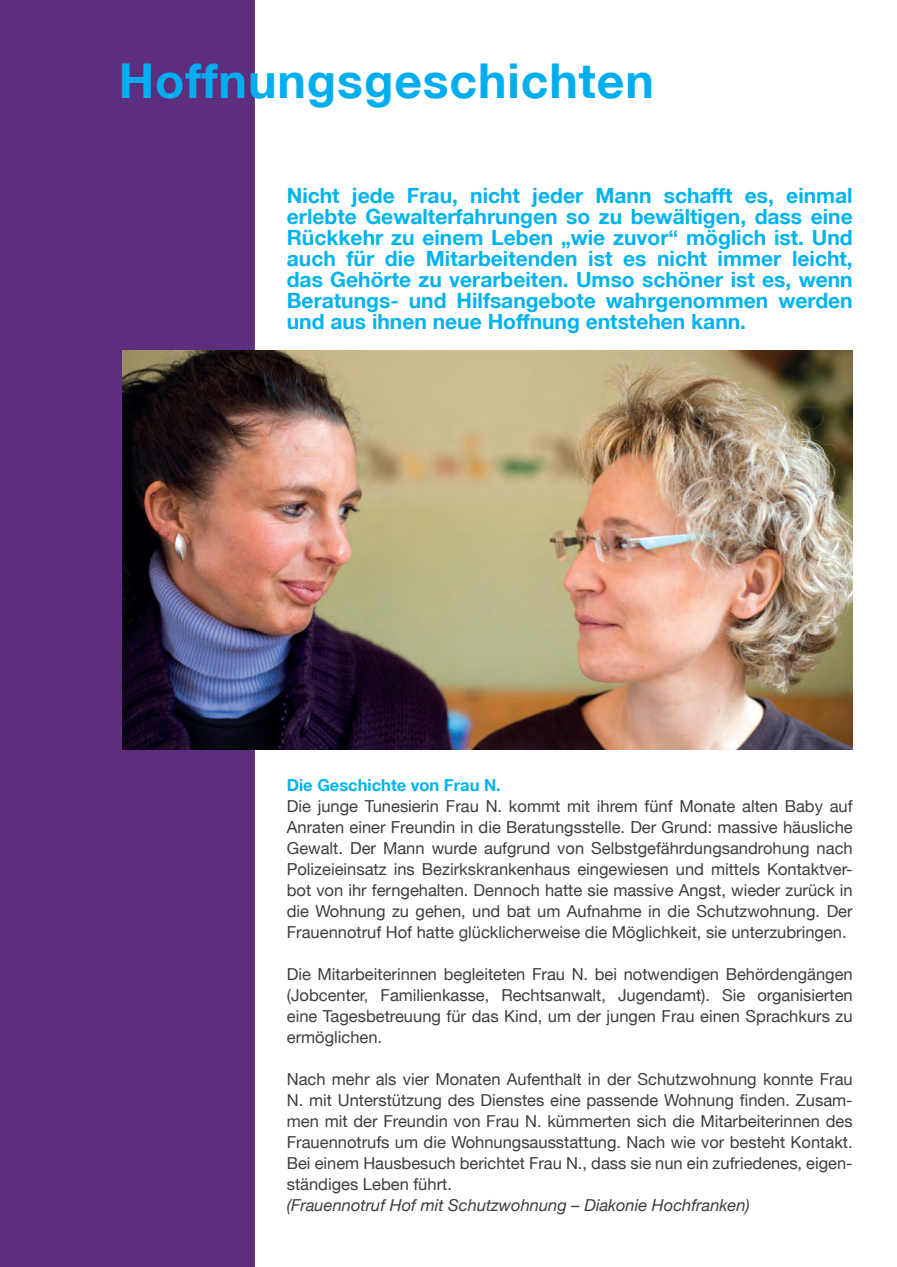
<style>
.page{position:relative;width:897px;height:1267px;background:#fff}
.page>*{position:absolute;margin:0;border:0;box-sizing:border-box;transform-origin:0 0}
.t1{font:700 48px "Helvetica Neue LT";letter-spacing:.02em;color:#00aeef}
.t2{font:700 21px/21px "Helvetica Neue LT";color:#00b3ef;text-align:justify}
.t3{font:16.5px/21px "Helvetica Neue LT";color:#3e3e3f;text-align:justify}
.t4{font:italic 16.5px "Helvetica Neue LT";color:#3e3e3f}
.t5{font:700 16.5px "Helvetica Neue LT";color:#00b3ef}
</style>
<div class="page">
<div style="left:0;top:0;width:255px;height:1266px;background:#5e2e7e"></div>
<img style="left:122px;top:351px;width:730px;height:399px">
<h1 class="t1" style="left:119px;top:51px;width:536px">Hoffnungsgeschichten</h1>
<p class="t2" style="left:287px;top:184px;width:567px">Nicht jede Frau, nicht jeder Mann schafft es, einmal erlebte Gewalterfahrungen so zu bewältigen, dass eine Rückkehr zu einem Leben „wie zuvor“ möglich ist. Und auch für die Mitarbeitenden ist es nicht immer leicht, das Gehörte zu verarbeiten. Umso schöner ist es, wenn Beratungs- und Hilfsangebote wahrgenommen werden und aus ihnen neue Hoffnung entstehen kann.</p>
<p class="t5" style="left:287px;top:775px;width:215px">Die Geschichte von Frau N.</p>
<p class="t3" style="left:287px;top:795px;width:567px">Die junge Tunesierin Frau N. kommt mit ihrem fünf Monate alten Baby auf Anraten einer Freundin in die Beratungsstelle. Der Grund: massive häusliche Gewalt. Der Mann wurde aufgrund von Selbstgefährdungsandrohung nach Polizeieinsatz ins Bezirkskrankenhaus eingewiesen und mittels Kontaktver&shy;bot von ihr ferngehalten. Dennoch hatte sie massive Angst, wieder zurück in die Wohnung zu gehen, und bat um Aufnahme in die Schutzwohnung. Der Frauennotruf Hof hatte glücklicherweise die Möglichkeit, sie unterzubringen.</p>
<p class="t3" style="left:287px;top:963px;width:567px">Die Mitarbeiterinnen begleiteten Frau N. bei notwendigen Behördengängen (Jobcenter, Familienkasse, Rechtsanwalt, Jugendamt). Sie organisierten eine Tagesbetreuung für das Kind, um der jungen Frau einen Sprachkurs zu ermöglichen.</p>
<p class="t3" style="left:287px;top:1068px;width:567px">Nach mehr als vier Monaten Aufenthalt in der Schutzwohnung konnte Frau N. mit Unterstützung des Dienstes eine passende Wohnung finden. Zusam&shy;men mit der Freundin von Frau N. kümmerten sich die Mitarbeiterinnen des Frauennotrufs um die Wohnungsausstattung. Nach wie vor besteht Kontakt.<br>Bei einem Hausbesuch berichtet Frau N., dass sie nun ein zufriedenes, eigen&shy;ständiges Leben führt.</p>
<p class="t4" style="left:287px;top:1195px;width:464px">(Frauennotruf Hof mit Schutzwohnung – Diakonie Hochfranken)</p>
</div>
